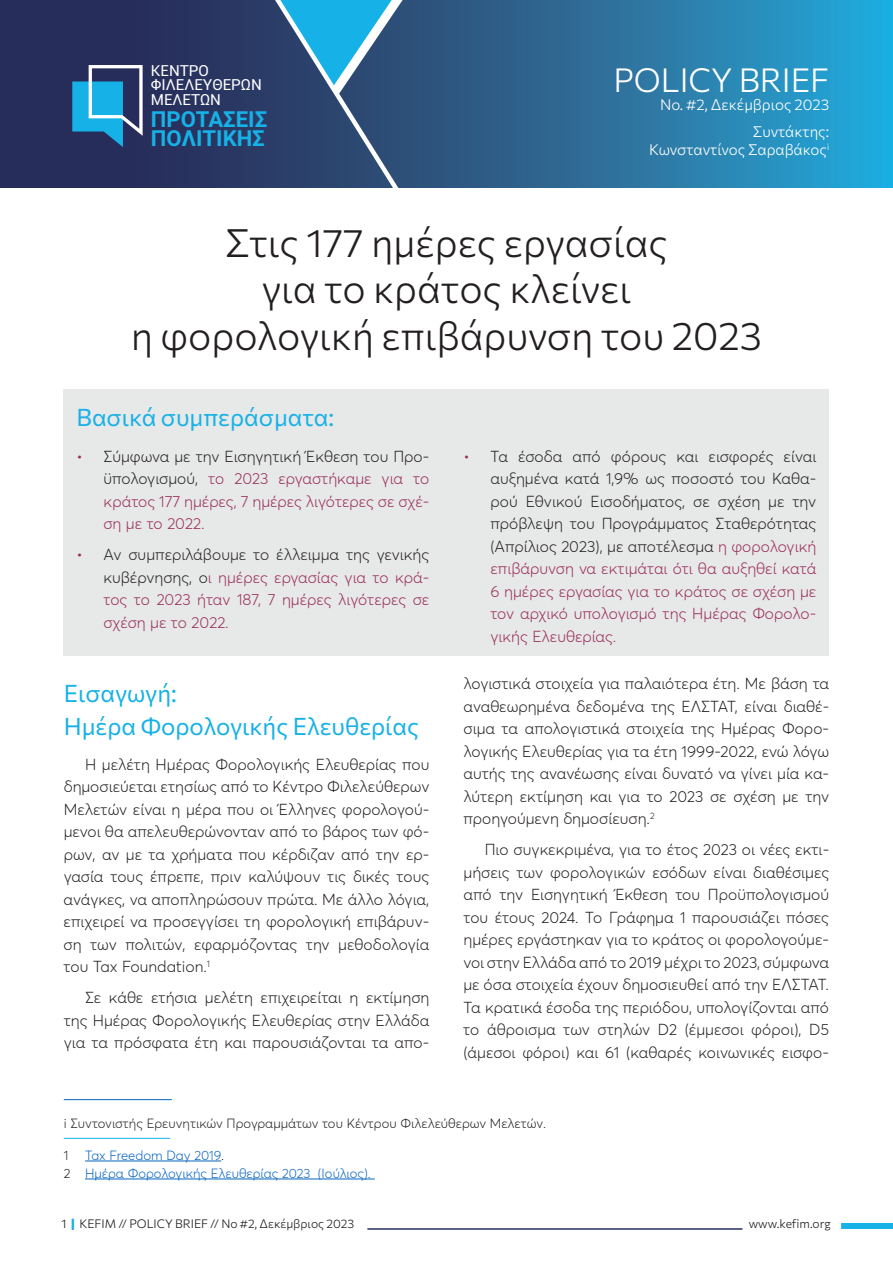
<style>
.page{position:relative;width:893px;height:1263px;background:#fff}
.page>*{position:absolute;margin:0;border:0;box-sizing:border-box;transform-origin:0 0}
.t1{font:300 39px/46.8px "Commissioner";color:#231f20;text-align:center}
.t2{font:300 33px "Commissioner";color:#fff}
.t3{font:24px/33px "Commissioner";color:#16b1e7}
.t4{font:700 22.05px/19.4px "Roboto";color:#16b1e7}
.t5{font:300 15.75px/22.5px "Averta";color:#231f20;text-align:justify}
.t6{font:300 15.75px/22.5px "Averta";letter-spacing:-.005em;color:#982c59;text-align:justify}
.t7{font:15.3px/14.5px "Roboto";color:#fff}
.t8{font:300 15px/27px "Commissioner";color:#fff;text-align:right}
.t9{font:300 13.2px "Averta";color:#231f20}
.t10{font:300 13.2px/18px "Averta";color:#0563c1}
.t11{font:300 12px "Commissioner";color:#231f20}
.s1{color:#231f20}
.s2{color:#982c59}
.s3{font-weight:900;color:#16b1e7}
</style>
<div class="page">
<hr style="left:367px;top:1228px;width:375px;height:2px;background:#272d5a">
<div style="left:841px;top:1223px;width:52px;height:6px;background:#16b1e7"></div>
<svg style="left:0;top:0;width:893px;height:187px;background:#296390"></svg>
<svg style="left:72px;top:65px;width:71px;height:82px;background:#3b7faa"></svg>
<div style="left:64px;top:389px;width:765px;height:266px;background:#e7e8e8"></div>
<svg style="left:256px;top:0;width:177px;height:188px;background:#34618a"></svg>
<hr style="left:64px;top:1099px;width:108px;height:1px;background:#0563c1">
<hr style="left:64px;top:1138px;width:106px;height:1px;background:#16b1e7">
<hr style="left:85px;top:1161px;width:136px;height:1px;background:#0563c1">
<hr style="left:85px;top:1179px;width:290px;height:1px;background:#0563c1">
<p class="t7" style="left:151px;top:62px;width:112px">KΕΝΤΡΟ<br>ΦΙΛΕΛΕΥΘΕΡΩΝ<br>ΜΕΛΕΤΩΝ</p>
<h3 class="t4" style="left:151px;top:108px;width:118px">ΠΡΟΤΑΣΕΙΣ<br>ΠΟΛΙΤΙΚΗΣ</h3>
<h2 class="t2" style="left:613px;top:54px;width:217px">POLICY BRIEF</h2>
<p class="t8" style="left:660px;top:90px;width:171px">No. #2, Δεκέμβριος 2023<br>Συντάκτης:</p>
<p class="t8" style="left:649px;top:135px;width:181px">Κωνσταντίνος Σαραβάκος<sup>i</sup></p>
<h1 class="t1" style="left:131px;top:216px;width:633px">Στις 177 ημέρες εργασίας<br>για το κράτος κλείνει<br>η φορολογική επιβάρυνση του 2023</h1>
<h3 class="t3" style="left:77px;top:399px;width:259px">Βασικά συμπεράσματα:</h3>
<p class="t6" style="left:103px;top:445px;width:327px;text-indent:-27px">• <span class="s1">Σύμφωνα με την Εισηγητική Έκθεση του Προ&shy;ϋπολογισμού,</span> το 2023 εργαστήκαμε για το κράτος 177 ημέρες, 7 ημέρες λιγότερες σε σχέ&shy;ση με το 2022.</p>
<p class="t6" style="left:103px;top:543px;width:327px;text-indent:-27px">• <span class="s1">Αν συμπεριλάβουμε το έλλειμμα της γενικής κυβέρνησης, ο</span>ι ημέρες εργασίας για το κρά&shy;τος το 2023 ήταν 187, 7 ημέρες λιγότερες σε σχέση με το 2022.</p>
<h3 class="t3" style="left:64px;top:675px;width:357px">Εισαγωγή:<br>Ημέρα Φορολογικής Ελευθερίας</h3>
<p class="t5" style="left:64px;top:753px;width:367px;text-indent:21px">Η μελέτη Ημέρας Φορολογικής Ελευθερίας που δημοσιεύεται ετησίως από το Κέντρο Φιλελεύθερων Μελετών είναι η μέρα που οι Έλληνες φορολογού&shy;μενοι θα απελευθερώνονταν από το βάρος των φό&shy;ρων, αν με τα χρήματα που κέρδιζαν από την ερ&shy;γασία τους έπρεπε, πριν καλύψουν τις δικές τους ανάγκες, να αποπληρώσουν πρώτα. Με άλλο λόγια, επιχειρεί να προσεγγίσει τη φορολογική επιβάρυν&shy;ση των πολιτών, εφαρμόζοντας την μεθοδολογία του Tax Foundation.<sup>1</sup></p>
<p class="t5" style="left:64px;top:986px;width:367px;text-indent:21px">Σε κάθε ετήσια μελέτη επιχειρείται η εκτίμηση της Ημέρας Φορολογικής Ελευθερίας στην Ελλάδα για τα πρόσφατα έτη και παρουσιάζονται τα απο-</p>
<p class="t5" style="left:490px;top:445px;width:327px;text-indent:-27px"><span class="s2">•</span> Τα έσοδα από φόρους και εισφορές είναι αυξημένα κατά 1,9% ως ποσοστό του Καθα&shy;ρού Εθνικού Εισοδήματος, σε σχέση με την πρόβλεψη του Προγράμματος Σταθερότητας (Απρίλιος 2023), με αποτέλεσμα <span class="s2">η φορολογική επιβάρυνση να εκτιμάται ότι θα αυξηθεί κατά 6 ημέρες εργασίας για το κράτος σε σχέση με τον αρχικό υπολογισμό της Ημέρας Φορολο&shy;γικής Ελευθερίας.</span></p>
<p class="t5" style="left:463px;top:672px;width:367px">λογιστικά στοιχεία για παλαιότερα έτη. Με βάση τα αναθεωρημένα δεδομένα της ΕΛΣΤΑΤ, είναι διαθέ&shy;σιμα τα απολογιστικά στοιχεία της Ημέρας Φορο&shy;λογικής Ελευθερίας για τα έτη 1999-2022, ενώ λόγω αυτής της ανανέωσης είναι δυνατό να γίνει μία κα&shy;λύτερη εκτίμηση και για το 2023 σε σχέση με την προηγούμενη δημοσίευση.<sup>2</sup></p>
<p class="t5" style="left:463px;top:838px;width:367px;text-indent:21px">Πιο συγκεκριμένα, για το έτος 2023 οι νέες εκτι&shy;μήσεις των φορολογικών εσόδων είναι διαθέσιμες από την Εισηγητική Έκθεση του Προϋπολογισμού του έτους 2024. Το Γράφημα 1 παρουσιάζει πόσες ημέρες εργάστηκαν για το κράτος οι φορολογούμε&shy;νοι στην Ελλάδα από το 2019 μέχρι το 2023, σύμφωνα με όσα στοιχεία έχουν δημοσιευθεί από την ΕΛΣΤΑΤ.<br>Τα κρατικά έσοδα της περιόδου, υπολογίζονται από το άθροισμα των στηλών D2 (έμμεσοι φόροι), D5 (άμεσοι φόροι) και 61 (καθαρές κοινωνικές εισφο-</p>
<p class="t9" style="left:64px;top:1115px;width:484px">i Συντονιστής Ερευνητικών Προγραμμάτων του Κέντρου Φιλελεύθερων Μελετών.</p>
<p class="t10" style="left:64px;top:1146px;width:309px;text-indent:21px">Tax Freedom Day 2019<span class="s1">.<br>2</span> Ημέρα Φορολογικής Ελευθερίας 2023 (Ιούλιος).</p>
<p class="t9" style="left:64px;top:1147px;width:6px">1</p>
<p class="t11" style="left:62px;top:1215px;width:294px">1 <span class="s3">|</span> KEFIM // POLICY BRIEF // No #2, Δεκέμβριος 2023</p>
<p class="t11" style="left:749px;top:1215px;width:84px">www.kefim.org</p>
</div>
